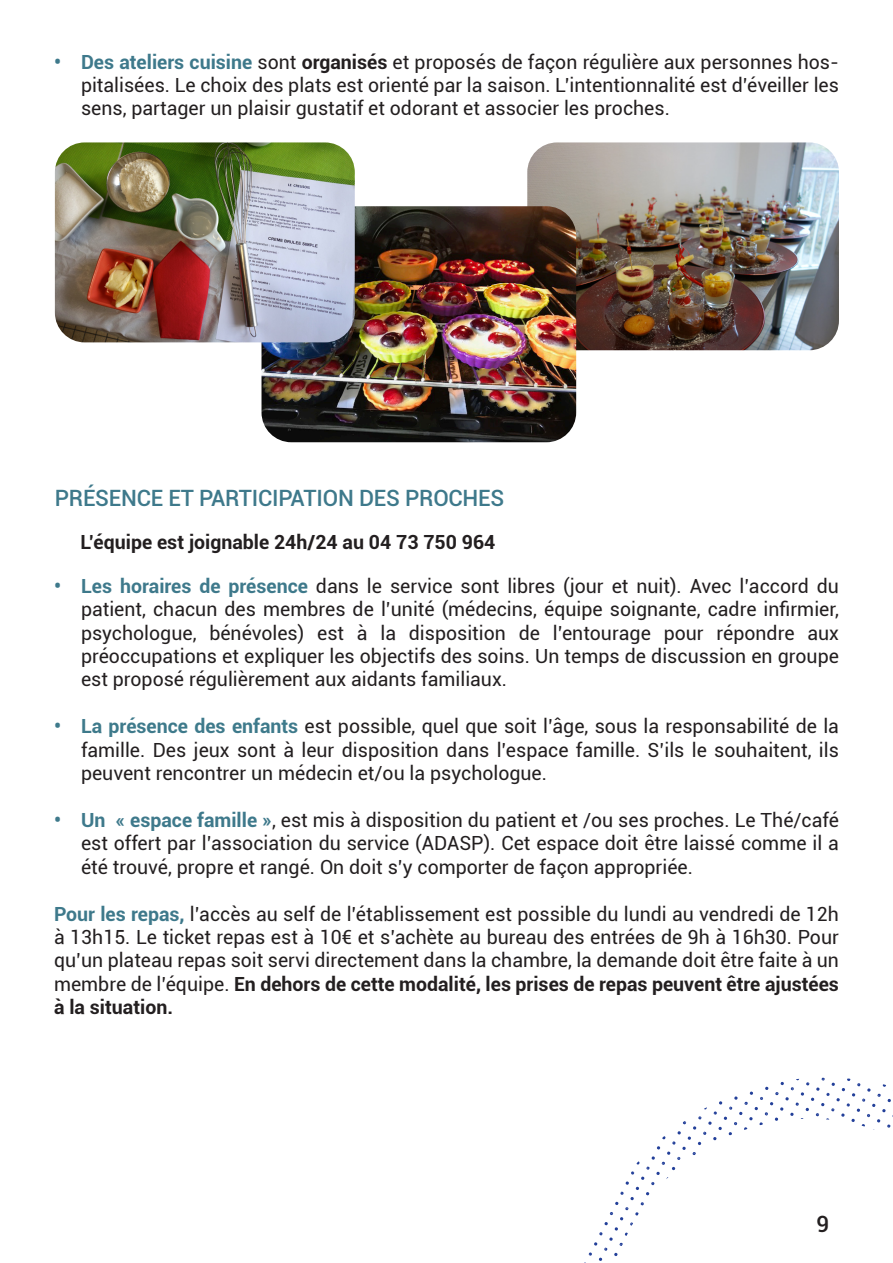
<style>
.page{position:relative;width:893px;height:1263px;background:#fff}
.page>*{position:absolute;margin:0;border:0;box-sizing:border-box;transform-origin:0 0}
.Sous_Titre{font:500 22.5px "Roboto";letter-spacing:-.01em;color:#3e798b}
.t1{font:500 22.5px "Roboto";color:#231f20}
.t2{font:19.5px/23.4px "Roboto";color:#231f20;text-align:justify}
.t3{font:700 19.5px "Roboto";color:#231f20}
.s1{font-weight:700;color:#3e798b}
.s2{font-weight:700}
.s3{font-weight:700;color:#3e7a8b}
</style>
<div class="page">
<img style="left:527px;top:142px;width:312px;height:208px">
<img style="left:261px;top:206px;width:315px;height:236px">
<img style="left:55px;top:142px;width:300px;height:200px">
<svg style="left:584px;top:1077px;width:309px;height:186px"></svg>
<p class="t2" style="left:81px;top:49px;width:759px;text-indent:-27px"><span class="s1">• Des ateliers cuisine</span> sont <span class="s2">organisés</span> et proposés de façon régulière aux personnes hos&shy;pitalisées. Le choix des plats est orienté par la saison. L’intentionnalité est d’éveiller les sens, partager un plaisir gustatif et odorant et associer les proches.</p>
<p class="Sous_Titre" style="left:55px;top:482px;width:451px">PRÉSENCE ET PARTICIPATION DES PROCHES</p>
<p class="t3" style="left:81px;top:529px;width:416px">L’équipe est joignable 24h/24 au 04 73 750 964</p>
<p class="t2" style="left:81px;top:573px;width:759px;text-indent:-27px"><span class="s1">• Les horaires de présence</span> dans le service sont libres (jour et nuit). Avec l’accord du patient, chacun des membres de l’unité (médecins, équipe soignante, cadre infirmier, psychologue, bénévoles) est à la disposition de l’entourage pour répondre aux préoccupations et expliquer les objectifs des soins. Un temps de discussion en groupe est proposé régulièrement aux aidants familiaux.</p>
<p class="t2" style="left:81px;top:714px;width:759px;text-indent:-27px"><span class="s3">• La présence des enfants</span> est possible, quel que soit l’âge, sous la responsabilité de la famille. Des jeux sont à leur disposition dans l’espace famille. S’ils le souhaitent, ils peuvent rencontrer un médecin et/ou la psychologue.</p>
<p class="t2" style="left:81px;top:807px;width:759px;text-indent:-27px"><span class="s1">• Un « espace famille »</span>, est mis à disposition du patient et /ou ses proches. Le Thé/café est offert par l’association du service (ADASP). Cet espace doit être laissé comme il a été trouvé, propre et rangé. On doit s’y comporter de façon appropriée.</p>
<p class="t2" style="left:54px;top:901px;width:786px"><span class="s1">Pour les repas,</span> l’accès au self de l’établissement est possible du lundi au vendredi de 12h à 13h15. Le ticket repas est à 10€ et s’achète au bureau des entrées de 9h à 16h30. Pour qu’un plateau repas soit servi directement dans la chambre, la demande doit être faite à un membre de l’équipe. <span class="s2">En dehors de cette modalité, les prises de repas peuvent être ajustées à la situation.</span></p>
<p class="t1" style="left:816px;top:1208px;width:14px">9</p>
</div>
